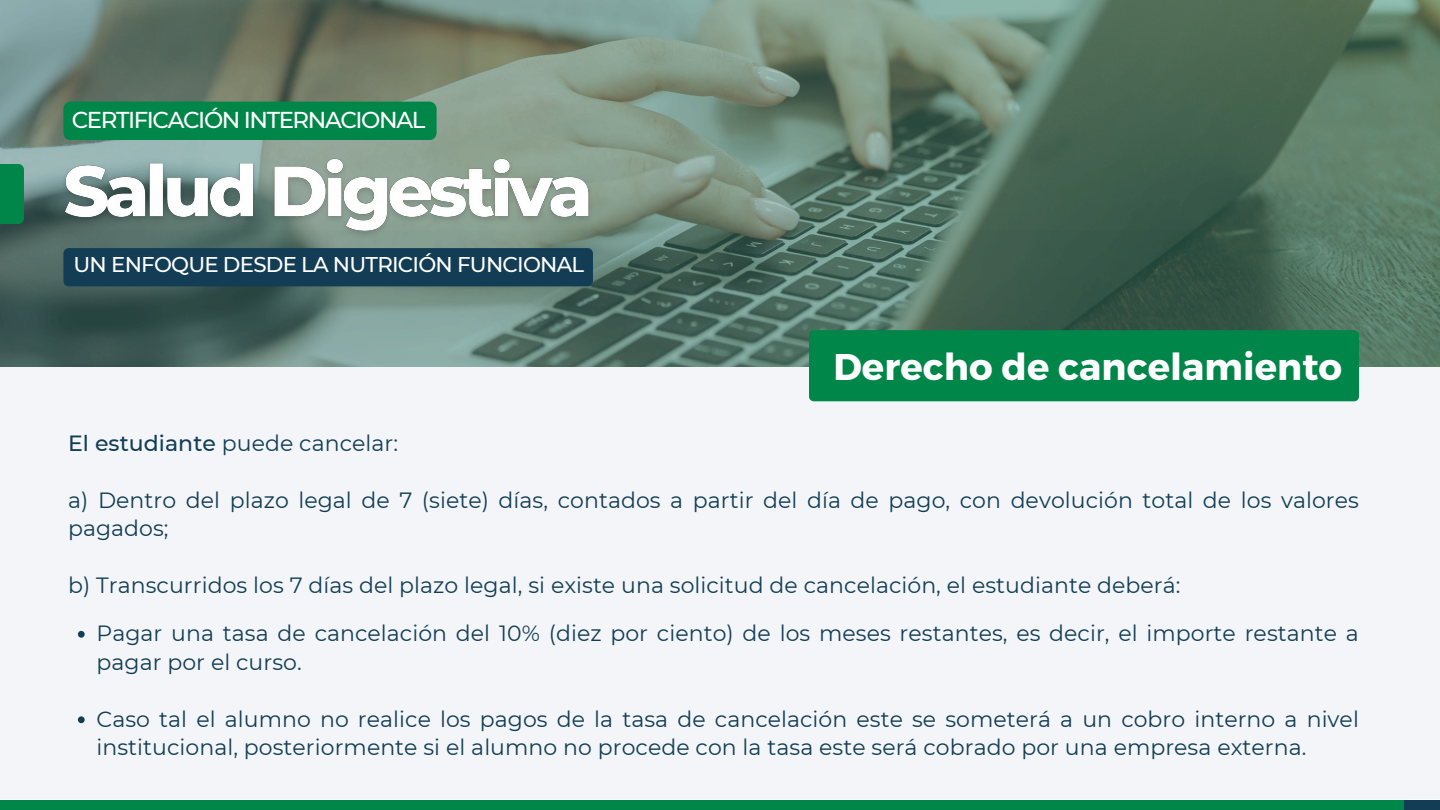
<style>
.page{position:relative;width:1440px;height:810px;background:#fff}
.page>*{position:absolute;margin:0;border:0;box-sizing:border-box;transform-origin:0 0}
.t1{font:700 37.1px "Montserrat";letter-spacing:.005em;color:#fff}
.t2{font:500 22.9px "Montserrat";letter-spacing:-.06em;color:#fff}
.t3{font:22px/28.5px "Montserrat";letter-spacing:.005em;color:#123d54}
.t4{font:500 21.3px "Montserrat";letter-spacing:-.035em;color:#fff}
.s1{font-weight:500}
</style>
<div class="page">
<div style="left:0;top:800px;width:1405px;height:10px;background:#008649"></div>
<div style="left:1405px;top:800px;width:35px;height:10px;background:#123d54"></div>
<div style="left:0;top:231px;width:1440px;height:568px;background:#f3f5f9"></div>
<svg style="left:0;top:0;width:1440px;height:367px;background:#5e796a"></svg>
<div style="left:809px;top:330px;width:550px;height:71px;background:#008649;border-radius:5px"></div>
<svg style="left:78px;top:631px;width:7px;height:7px"></svg>
<svg style="left:78px;top:716px;width:7px;height:7px"></svg>
<div style="left:0;top:164px;width:24px;height:60px;background:#008649"></div>
<div style="left:63px;top:102px;width:374px;height:38px;background:#008649;border-radius:7px"></div>
<div style="left:63px;top:248px;width:530px;height:38px;background:#123d54;border-radius:5px"></div>
<img style="left:55px;top:147px;width:545px;height:97px">
<p class="t2" style="left:72px;top:106px;width:355px">CERTIFICACIÓN INTERNACIONAL</p>
<p class="t4" style="left:74px;top:252px;width:512px">UN ENFOQUE DESDE LA NUTRICIÓN FUNCIONAL</p>
<h2 class="t1" style="left:833px;top:343px;width:510px">Derecho de cancelamiento</h2>
<p class="t3" style="left:68px;top:429px;width:331px"><span class="s1">El estudiante</span> puede cancelar:</p>
<h3 class="t3" style="left:68px;top:486px;width:1292px">a) Dentro del plazo legal de 7 (siete) días, contados a partir del día de pago, con devolución total de los valores pagados;</h3>
<h3 class="t3" style="left:68px;top:571px;width:1114px">b) Transcurridos los 7 días del plazo legal, si existe una solicitud de cancelación, el estudiante deberá:</h3>
<p class="t3" style="left:97px;top:619px;width:1264px">Pagar una tasa de cancelación del 10% (diez por ciento) de los meses restantes, es decir, el importe restante a pagar por el curso.</p>
<p class="t3" style="left:97px;top:705px;width:1264px">Caso tal el alumno no realice los pagos de la tasa de cancelación este se someterá a un cobro interno a nivel institucional, posteriormente si el alumno no procede con la tasa este será cobrado por una empresa externa.</p>
</div>
